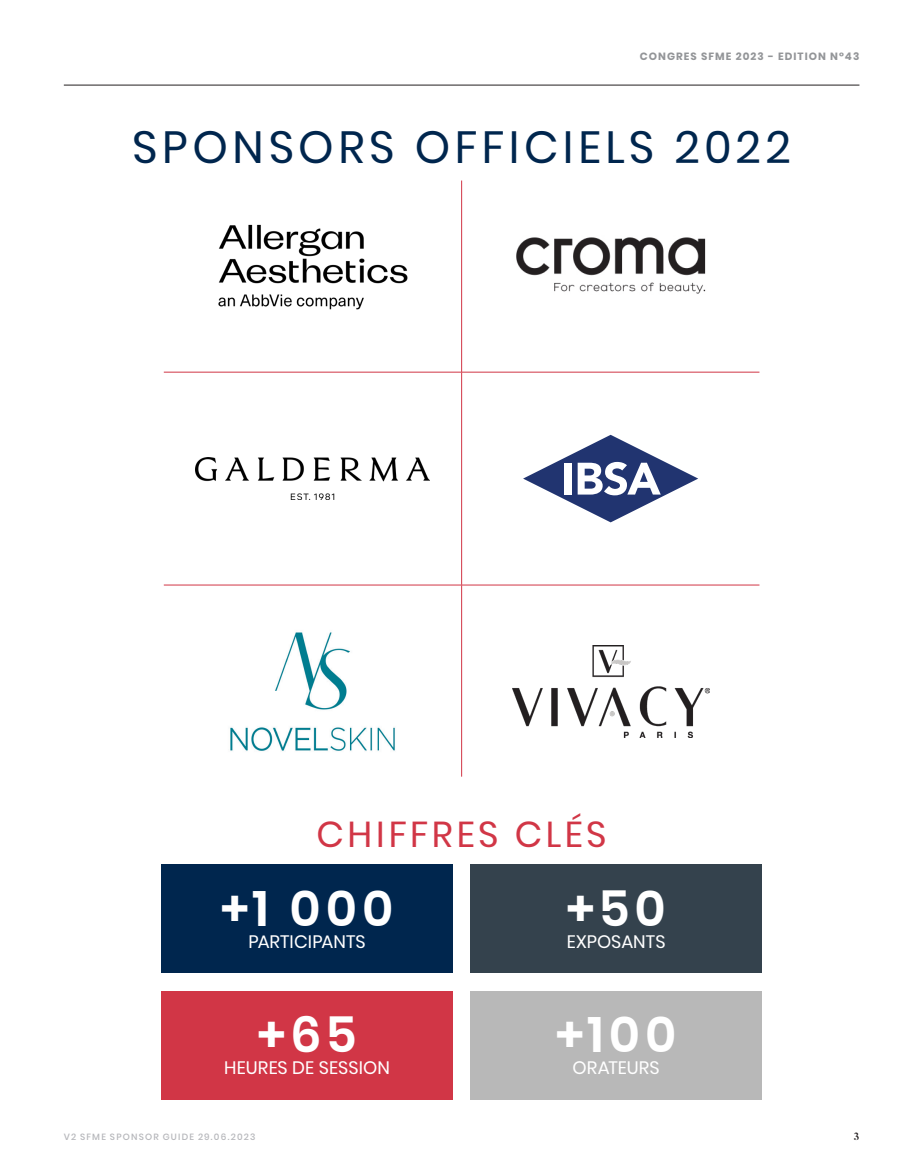
<style>
.page{position:relative;width:902px;height:1170px;background:#fff}
.page>*{position:absolute;margin:0;border:0;box-sizing:border-box;transform-origin:0 0}
.t1{font:600 49.5px "Poppins";letter-spacing:.1em;color:#fff}
.t2{font:45px "Poppins";letter-spacing:.1em;color:#00264e}
.t3{font:36px "Poppins";letter-spacing:.1em;color:#d13646}
.t4{font:18px "Poppins";letter-spacing:.005em;color:#fff}
.t5{font:700 10.5px "Poppins";letter-spacing:.1em;color:#939598}
.t6{font:700 10.5px "Butler";color:#231f20}
.t7{font:500 9px "Poppins";letter-spacing:.135em;color:#b6b7bb}
</style>
<div class="page">
<hr style="left:461px;top:180px;width:1px;height:192px;background:#d13646">
<hr style="left:164px;top:372px;width:297px;height:1px;background:#d13646">
<hr style="left:461px;top:372px;width:298px;height:1px;background:#d13646">
<hr style="left:461px;top:372px;width:1px;height:212px;background:#d13646">
<hr style="left:461px;top:585px;width:1px;height:191px;background:#d13646">
<hr style="left:164px;top:584px;width:297px;height:1px;background:#d13646">
<hr style="left:461px;top:584px;width:298px;height:1px;background:#d13646">
<img style="left:218px;top:224px;width:190px;height:86px">
<img style="left:516px;top:237px;width:190px;height:57px">
<img style="left:195px;top:457px;width:234px;height:43px">
<svg style="left:523px;top:435px;width:175px;height:87px"></svg>
<img style="left:230px;top:632px;width:165px;height:119px">
<img style="left:512px;top:645px;width:197px;height:92px">
<div style="left:161px;top:864px;width:292px;height:108px;background:#00264e"></div>
<div style="left:161px;top:990px;width:292px;height:108px;background:#d13646"></div>
<div style="left:470px;top:864px;width:292px;height:108px;background:#34424d"></div>
<div style="left:470px;top:990px;width:292px;height:108px;background:#b8b8b8"></div>
<hr style="left:64px;top:85px;width:795px;height:1px;background:#231f20">
<p class="t5" style="left:639px;top:49px;width:221px">CONGRES SFME 2023 - EDITION N°43</p>
<h2 class="t2" style="left:132px;top:115px;width:660px">SPONSORS OFFICIELS 2022</h2>
<h3 class="t3" style="left:316px;top:809px;width:292px">CHIFFRES CLÉS</h3>
<h1 class="t1" style="left:221px;top:874px;width:174px">+1 000</h1>
<p class="t4" style="left:248px;top:928px;width:119px">PARTICIPANTS</p>
<h1 class="t1" style="left:257px;top:1000px;width:101px">+65</h1>
<p class="t4" style="left:224px;top:1054px;width:167px">HEURES DE SESSION</p>
<p class="t7" style="left:64px;top:1130px;width:193px">V2 SFME SPONSOR GUIDE 29.06.2023</p>
<h1 class="t1" style="left:566px;top:874px;width:101px">+50</h1>
<p class="t4" style="left:566px;top:928px;width:100px">EXPOSANTS</p>
<h1 class="t1" style="left:555px;top:1000px;width:122px">+100</h1>
<p class="t4" style="left:572px;top:1054px;width:89px">ORATEURS</p>
<p class="t6" style="left:853px;top:1129px;width:7px">3</p>
</div>
